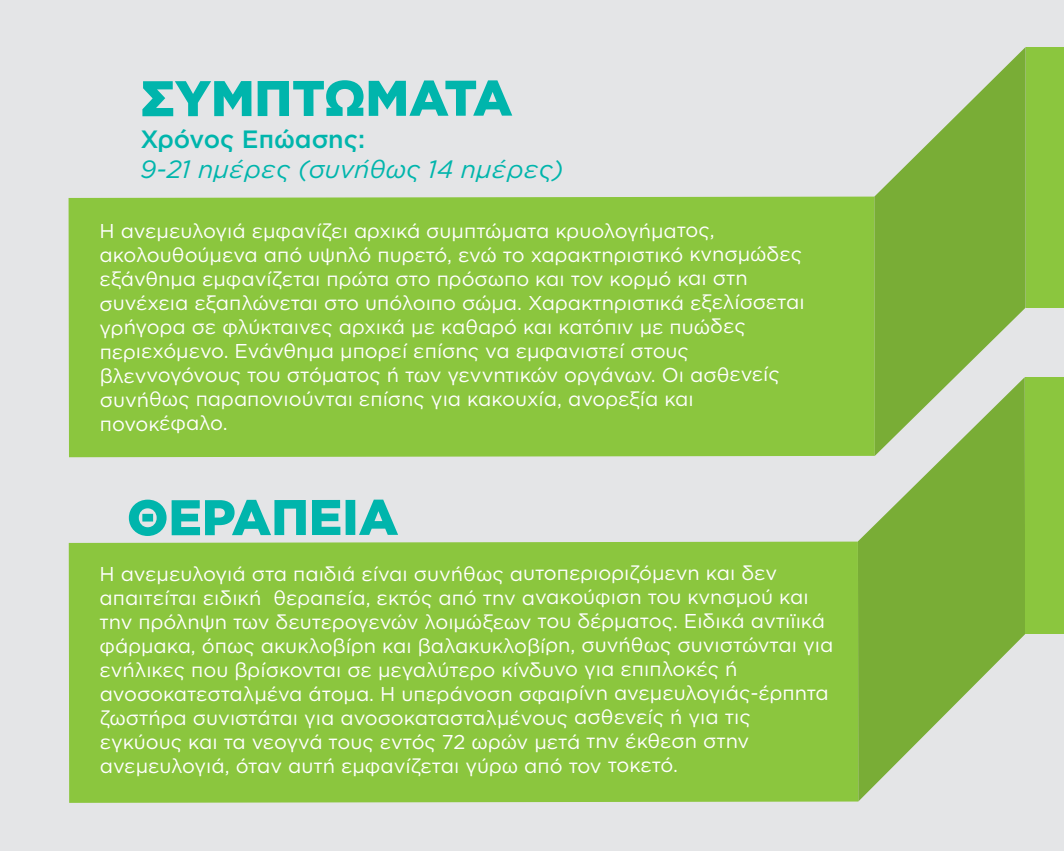
<style>
.page{position:relative;width:1064px;height:851px;background:#fff}
.page>*{position:absolute;margin:0;border:0;box-sizing:border-box;transform-origin:0 0}
.t1{font:900 50px "Gotham Greek";color:#00b5ac}
.t2{font:italic 25px "Gotham Greek";color:#00b5ac}
.t3{font:500 25px "Gotham Greek";color:#00b5ac}
.t4{font:20px/24px "Gotham Greek";color:#fff}
</style>
<div class="page">
<div style="left:0;top:0;width:1063px;height:850px;background:#e4e5e7"></div>
<div style="left:68px;top:196px;width:806px;height:261px;background:#8bc63e"></div>
<div style="left:1025px;top:47px;width:38px;height:260px;background:#8bc63e"></div>
<div style="left:69px;top:541px;width:789px;height:261px;background:#8bc63e"></div>
<svg style="left:857px;top:377px;width:167px;height:424px;fill:#79ad36"></svg>
<div style="left:1024px;top:377px;width:39px;height:256px;background:#8bc63e"></div>
<svg style="left:874px;top:47px;width:151px;height:409px;fill:#79ad36"></svg>
<h1 class="t1" style="left:140px;top:69px;width:373px">ΣΥΜΠΤΩΜΑΤΑ</h1>
<p class="t3" style="left:140px;top:125px;width:226px">Χρόνος Επώασης:</p>
<p class="t2" style="left:140px;top:156px;width:424px">9-21 ημέρες (συνήθως 14 ημέρες)</p>
<p class="t4" style="left:99px;top:218px;width:706px">Η ανεμευλογιά εμφανίζει αρχικά συμπτώματα κρυολογήματος, ακολουθούμενα από υψηλό πυρετό, ενώ το χαρακτηριστικό κνησμώδες εξάνθημα εμφανίζεται πρώτα στο πρόσωπο και τον κορμό και στη συνέχεια εξαπλώνεται στο υπόλοιπο σώμα. Χαρακτηριστικά εξελίσσεται γρήγορα σε φλύκταινες αρχικά με καθαρό και κατόπιν με πυώδες περιεχόμενο. Ενάνθημα μπορεί επίσης να εμφανιστεί στους βλεννογόνους του στόματος ή των γεννητικών οργάνων. Οι ασθενείς συνήθως παραπονιούνται επίσης για κακουχία, ανορεξία και πονοκέφαλο.</p>
<h1 class="t1" style="left:127px;top:488px;width:273px">ΘΕΡΑΠΕΙΑ</h1>
<p class="t4" style="left:99px;top:561px;width:735px">Η ανεμευλογιά στα παιδιά είναι συνήθως αυτοπεριοριζόμενη και δεν απαιτείται ειδική θεραπεία, εκτός από την ανακούφιση του κνησμού και την πρόληψη των δευτερογενών λοιμώξεων του δέρματος. Ειδικά αντιϊικά φάρμακα, όπως ακυκλοβίρη και βαλακυκλοβίρη, συνήθως συνιστώνται για ενήλικες που βρίσκονται σε μεγαλύτερο κίνδυνο για επιπλοκές ή ανοσοκατεσταλμένα άτομα. Η υπεράνοση σφαιρίνη ανεμευλογιάς-έρπητα ζωστήρα συνιστάται για ανοσοκατασταλμένους ασθενείς ή για τις εγκύους και τα νεογνά τους εντός 72 ωρών μετά την έκθεση στην ανεμευλογιά, όταν αυτή εμφανίζεται γύρω από τον τοκετό.</p>
</div>
